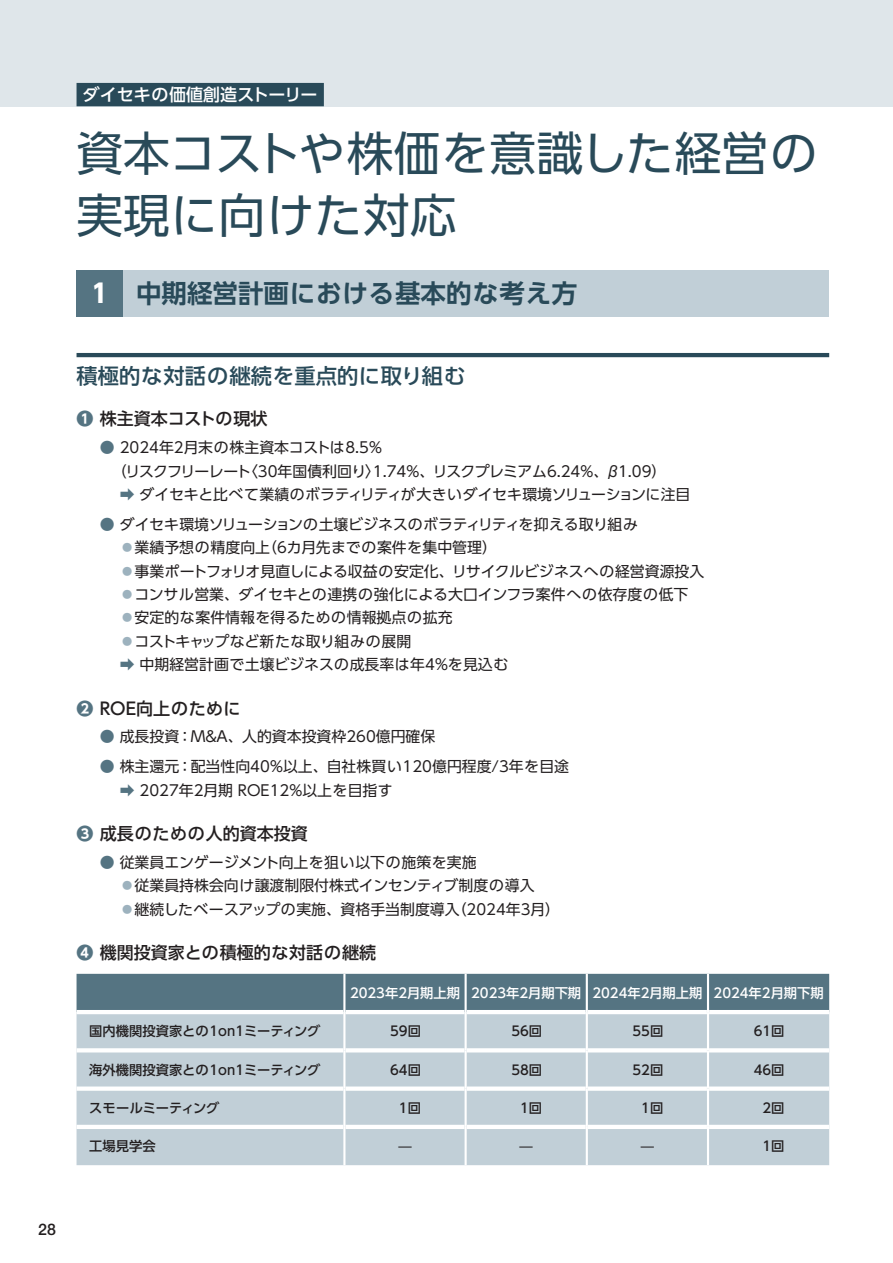
<style>
.page{position:relative;width:893px;height:1263px;background:#fff}
.page>*{position:absolute;margin:0;border:0;box-sizing:border-box;transform-origin:0 0}
.t1{font:46.8px/61.7px "UD Shin Go Pr 6";color:#294a59}
.t2{font:700 25.5px "UD Shin Go Pr 6 De";letter-spacing:.025em;color:#294a59}
.t3{font:500 21.3px "UD Shin Go Pr 6";letter-spacing:.02em;color:#294a59}
.t4{font:500 16.95px "UD Shin Go Pr 6";color:#231f20}
.t5{font:500 16.95px "UD Shin Go Pr 6";color:#fff}
.t6{font:500 15.9px "Helvetica Neue LT Pro";color:#231f20}
.t7{font:14.85px/23.4px "UD Shin Go Pr 6";color:#231f20}
.t8{font:14.85px "UD Shin Go Pr 6";letter-spacing:-.035em;color:#231f20}
.t9{font:500 13.35px "UD Shin Go Pr 6";color:#231f20}
.t10{font:500 13.35px "UD Shin Go Pr 6";color:#fff}
.s1{font-family:"UD Shin Go Pr 6";color:#fff}
.s2{font-weight:700;color:#557482}
.s3{color:#557482}
.s4{color:#9db2be}
</style>
<div class="page">
<div style="left:0;top:0;width:893px;height:106px;background:#dfe6ea"></div>
<div style="left:77px;top:83px;width:247px;height:23px;background:#294a59"></div>
<div style="left:123px;top:270px;width:706px;height:47px;background:#c1cfd7"></div>
<div style="left:77px;top:270px;width:46px;height:47px;background:#557482"></div>
<hr style="left:77px;top:353px;width:752px;height:4px;background:#294a59">
<div style="left:77px;top:974px;width:752px;height:36px;background:#557482"></div>
<div style="left:77px;top:1014px;width:752px;height:151px;background:#c1cfd7"></div>
<svg style="left:77px;top:1048px;width:266px;height:4px"></svg>
<svg style="left:345px;top:1048px;width:120px;height:4px"></svg>
<svg style="left:467px;top:1048px;width:119px;height:4px"></svg>
<svg style="left:588px;top:1048px;width:119px;height:4px"></svg>
<svg style="left:709px;top:1048px;width:120px;height:4px"></svg>
<div style="left:77px;top:1086px;width:266px;height:5px;background:#fff"></div>
<div style="left:345px;top:1086px;width:120px;height:5px;background:#fff"></div>
<div style="left:467px;top:1086px;width:119px;height:5px;background:#fff"></div>
<div style="left:588px;top:1086px;width:119px;height:5px;background:#fff"></div>
<div style="left:709px;top:1086px;width:120px;height:5px;background:#fff"></div>
<hr style="left:77px;top:1125px;width:266px;height:4px;background:#fff">
<hr style="left:345px;top:1125px;width:120px;height:4px;background:#fff">
<hr style="left:467px;top:1125px;width:119px;height:4px;background:#fff">
<hr style="left:588px;top:1125px;width:119px;height:4px;background:#fff">
<hr style="left:709px;top:1125px;width:120px;height:4px;background:#fff">
<hr style="left:343px;top:974px;width:2px;height:38px;background:#fff">
<hr style="left:465px;top:974px;width:2px;height:38px;background:#fff">
<hr style="left:707px;top:974px;width:2px;height:38px;background:#fff">
<hr style="left:343px;top:1012px;width:2px;height:38px;background:#fff">
<hr style="left:465px;top:1012px;width:2px;height:38px;background:#fff">
<hr style="left:707px;top:1012px;width:2px;height:38px;background:#fff">
<hr style="left:343px;top:1050px;width:2px;height:39px;background:#fff">
<hr style="left:465px;top:1050px;width:2px;height:39px;background:#fff">
<hr style="left:707px;top:1050px;width:2px;height:39px;background:#fff">
<hr style="left:343px;top:1089px;width:2px;height:38px;background:#fff">
<hr style="left:465px;top:1089px;width:2px;height:38px;background:#fff">
<hr style="left:707px;top:1089px;width:2px;height:38px;background:#fff">
<hr style="left:343px;top:1127px;width:2px;height:38px;background:#fff">
<hr style="left:465px;top:1127px;width:2px;height:38px;background:#fff">
<hr style="left:707px;top:1127px;width:2px;height:38px;background:#fff">
<hr style="left:586px;top:974px;width:2px;height:38px;background:#fff">
<hr style="left:586px;top:1012px;width:2px;height:38px;background:#fff">
<hr style="left:586px;top:1050px;width:2px;height:39px;background:#fff">
<hr style="left:586px;top:1089px;width:2px;height:38px;background:#fff">
<hr style="left:586px;top:1127px;width:2px;height:38px;background:#fff">
<p class="t5" style="left:83px;top:81px;width:236px">ダイセキの価値創造ストーリー</p>
<h1 class="t1" style="left:77px;top:121px;width:742px">資本コストや株価を意識した経営の実現に向けた対応</h1>
<h2 class="t2" style="left:92px;top:273px;width:487px"><span class="s1">1</span> 中期経営計画における基本的な考え方</h2>
<h3 class="t3" style="left:77px;top:359px;width:390px">積極的な対話の継続を重点的に取り組む</h3>
<p class="t4" style="left:77px;top:405px;width:192px"><span class="s2">❶</span> 株主資本コストの現状</p>
<p class="t7" style="left:100px;top:435px;width:285px"><span class="s3">●</span> 2024年2月末の株主資本コストは8.5％</p>
<p class="t8" style="left:112px;top:459px;width:556px">（リスクフリーレート〈30年国債利回り〉1.74％、リスクプレミアム6.24％、β1.09）</p>
<p class="t7" style="left:120px;top:482px;width:572px"><span class="s3">➡</span> ダイセキと比べて業績のボラティリティが大きいダイセキ環境ソリューションに注目</p>
<p class="t7" style="left:120px;top:512px;width:586px;text-indent:-20px"><span class="s3">●</span> ダイセキ環境ソリューションの土壌ビジネスのボラティリティを抑える取り組み<br><span class="s4">⃝</span>業績予想の精度向上（6カ月先までの案件を集中管理）<br><span class="s4">⃝</span>事業ポートフォリオ見直しによる収益の安定化、リサイクルビジネスへの経営資源投入<span class="s4">⃝</span>コンサル営業、ダイセキとの連携の強化による大口インフラ案件への依存度の低下<span class="s4">⃝</span>安定的な案件情報を得るための情報拠点の拡充<br><span class="s4">⃝</span>コストキャップなど新たな取り組みの展開<br><span class="s3">➡</span> 中期経営計画で土壌ビジネスの成長率は年4％を見込む</p>
<p class="t4" style="left:77px;top:694px;width:166px"><span class="s2">❷</span> ROE向上のために</p>
<p class="t7" style="left:100px;top:725px;width:337px"><span class="s3">●</span> 成長投資：M&amp;A、人的資本投資枠260億円確保</p>
<p class="t7" style="left:120px;top:754px;width:451px;text-indent:-20px"><span class="s3">●</span> 株主還元：配当性向40％以上、自社株買い120億円程度/3年を目途<span class="s3">➡</span> 2027年2月期 ROE12％以上を目指す</p>
<p class="t4" style="left:77px;top:820px;width:233px"><span class="s2">❸</span> 成長のための人的資本投資</p>
<p class="t7" style="left:120px;top:850px;width:442px;text-indent:-20px"><span class="s3">●</span> 従業員エンゲージメント向上を狙い以下の施策を実施<br><span class="s4">⃝</span>従業員持株会向け譲渡制限付株式インセンティブ制度の導入<br><span class="s4">⃝</span>継続したベースアップの実施、資格手当制度導入（2024年3月）</p>
<p class="t4" style="left:77px;top:939px;width:301px"><span class="s2">❹</span> 機関投資家との積極的な対話の継続</p>
<p class="t10" style="left:350px;top:982px;width:475px">2023年2月期上期 2023年2月期下期 2024年2月期上期 2024年2月期下期</p>
<p class="t9" style="left:89px;top:1020px;width:233px">国内機関投資家との1on1ミーティング</p>
<p class="t9" style="left:390px;top:1020px;width:32px">59回</p>
<p class="t9" style="left:511px;top:1020px;width:32px">56回</p>
<p class="t9" style="left:632px;top:1020px;width:32px">55回</p>
<p class="t9" style="left:754px;top:1020px;width:32px">61回</p>
<p class="t9" style="left:89px;top:1059px;width:233px">海外機関投資家との1on1ミーティング</p>
<p class="t9" style="left:390px;top:1059px;width:32px">64回</p>
<p class="t9" style="left:511px;top:1059px;width:32px">58回</p>
<p class="t9" style="left:632px;top:1059px;width:32px">52回</p>
<p class="t9" style="left:754px;top:1059px;width:32px">46回</p>
<p class="t9" style="left:89px;top:1097px;width:132px">スモールミーティング</p>
<p class="t9" style="left:399px;top:1097px;width:24px">1回</p>
<p class="t9" style="left:520px;top:1097px;width:24px">1回</p>
<p class="t9" style="left:641px;top:1097px;width:24px">1回</p>
<p class="t9" style="left:762px;top:1097px;width:24px">2回</p>
<p class="t9" style="left:89px;top:1135px;width:68px">工場見学会</p>
<p class="t9" style="left:398px;top:1135px;width:15px">—</p>
<p class="t9" style="left:520px;top:1135px;width:15px">—</p>
<p class="t9" style="left:641px;top:1135px;width:15px">—</p>
<p class="t9" style="left:762px;top:1135px;width:24px">1回</p>
<p class="t6" style="left:38px;top:1220px;width:19px">28</p>
</div>
